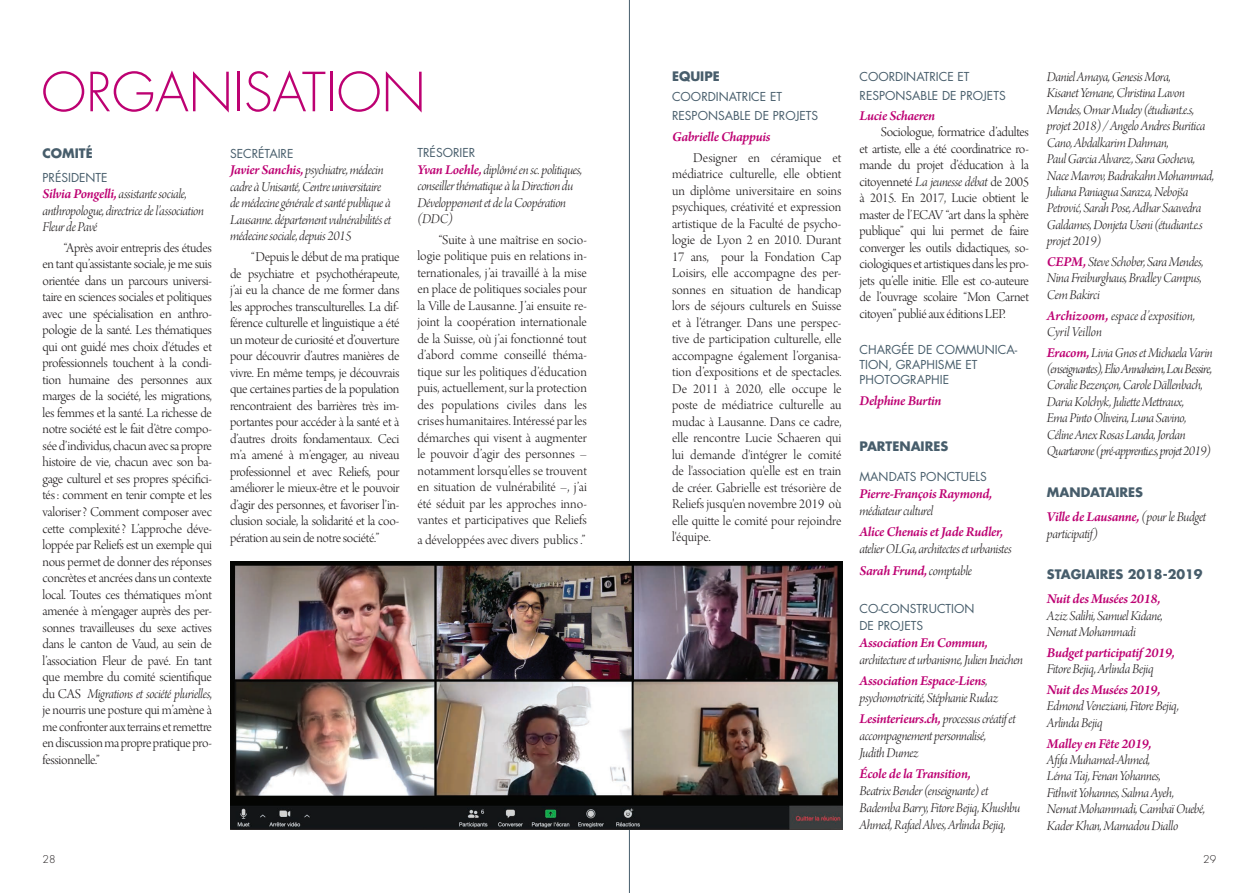
<style>
.page{position:relative;width:1259px;height:893px;background:#fff}
.page>*{position:absolute;margin:0;border:0;box-sizing:border-box;transform-origin:0 0}
.t1{font:300 52.5px "Futura";color:#bd0172}
.t2{font:14.25px/16.5px "Arno Pro Light Display";letter-spacing:-.02em;color:#231f20;text-align:justify}
.t3{font:14.25px/16.5px "Arno Pro Light Italic Display";letter-spacing:-.025em;color:#231f20}
.t4{font:italic 600 14.25px "Arno Pro";letter-spacing:-.025em;color:#bd0172}
.t5{font:14.25px/16.5px "Arno Pro Light Italic Display";letter-spacing:-.005em;color:#231f20}
.t6{font:14.25px "Arno Pro Light Display";color:#231f20}
.t7{font:700 12.75px "Futura";color:#475d6b}
.t8{font:12px/19.5px "Futura";color:#475d6b}
.t9{font:300 10.5px "Futura";color:#231f20}
.s1{font-family:"Arno Pro";font-weight:600;font-style:italic;color:#bd0172}
.s2{font-family:"Arno Pro Light Display"}
.s3{font-family:"Arno Pro Light Italic Display"}
.s4{font-family:"Arno Pro Light Italic Display";font-weight:400;font-style:normal;color:#231f20}
</style>
<div class="page">
<hr style="left:629px;top:0;width:1px;height:893px;background:#475d6b">
<img style="left:230px;top:561px;width:612px;height:268px">
<h1 class="t1" style="left:41px;top:60px;width:386px">ORGANISATION</h1>
<p class="t7" style="left:43px;top:145px;width:52px">COMITÉ</p>
<p class="t8" style="left:43px;top:168px;width:67px">PRÉSIDENTE</p>
<p class="t3" style="left:43px;top:187px;width:163px"><span class="s1">Silvia Pongelli,</span>assistante sociale, anthropologue, directrice de l’association<br>Fleur de Pavé</p>
<p class="t2" style="left:43px;top:240px;width:171px;text-indent:21px">“Après avoir entrepris des études en tant qu’assistante sociale, je me suis orientée dans un parcours universi&shy;taire en sciences sociales et politiques avec une spécialisation en anthro&shy;pologie de la santé. Les thématiques qui ont guidé mes choix d’études et professionnels touchent à la condi&shy;tion humaine des personnes aux marges de la société, les migrations, les femmes et la santé. La richesse de notre société est le fait d’être compo&shy;sée d’individus, chacun avec sa propre histoire de vie, chacun avec son ba&shy;gage culturel et ses propres spécifici&shy;tés: comment en tenir compte et les valoriser? Comment composer avec cette complexité? L’approche déve&shy;loppée par Reliefs est un exemple qui nous permet de donner des réponses concrètes et ancrées dans un contexte local. Toutes ces thématiques m’ont amenée à m’engager auprès des per&shy;sonnes travailleuses du sexe actives dans le canton de Vaud, au sein de l’association Fleur de pavé. En tant que membre du comité scientifique</p>
<p class="t3" style="left:43px;top:686px;width:171px"><span class="s2">du CAS</span> Migrations et société plurielles<span class="s2">,</span></p>
<p class="t2" style="left:43px;top:702px;width:171px">je nourris une posture qui m’amène à me confronter aux terrains et remettre en discussion ma propre pratique pro&shy;fessionnelle.”</p>
<p class="t8" style="left:230px;top:144px;width:65px">SECRÉTAIRE</p>
<p class="t3" style="left:230px;top:163px;width:163px"><span class="s1">Javier Sanchis,</span> psychiatre, médecin cadre à Unisanté, Centre universitaire de médecine générale et santé publique à Lausanne. département vulnérabilités et médecine sociale, depuis 2015</p>
<p class="t2" style="left:230px;top:250px;width:171px;text-indent:21px">“Depuis le début de ma pratique de psychiatre et psychothérapeute, j’ai eu la chance de me former dans les approches transculturelles. La dif&shy;férence culturelle et linguistique a été un moteur de curiosité et d’ouverture pour découvrir d’autres manières de vivre. En même temps, je découvrais que certaines parties de la population rencontraient des barrières très im&shy;portantes pour accéder à la santé et à d’autres droits fondamentaux. Ceci m’a amené à m’engager, au niveau professionnel et avec Reliefs, pour améliorer le mieux-être et le pouvoir d’agir des personnes, et favoriser l’in&shy;clusion sociale, la solidarité et la coo&shy;pération au sein de notre société.”</p>
<p class="t8" style="left:417px;top:143px;width:59px">TRÉSORIER</p>
<p class="t3" style="left:417px;top:162px;width:166px"><span class="s1">Yvan Loehle,</span> diplômé en sc. politiques, conseiller thématique à la Direction du<br>Développement et de la Coopération (DDC)</p>
<p class="t2" style="left:417px;top:232px;width:171px;text-indent:21px">“Suite à une maîtrise en socio&shy;logie politique puis en relations in&shy;ternationales, j’ai travaillé à la mise en place de politiques sociales pour la Ville de Lausanne. J’ai ensuite re&shy;joint la coopération internationale de la Suisse, où j’ai fonctionné tout d’abord comme conseillé théma&shy;tique sur les politiques d’éducation puis, actuellement, sur la protection des populations civiles dans les crises humanitaires. Intéressé par les démarches qui visent à augmenter le pouvoir d’agir des personnes – notamment lorsqu’elles se trouvent en situation de vulnérabilité –, j’ai été séduit par les approches inno&shy;vantes et participatives que Reliefs</p>
<p class="t6" style="left:417px;top:532px;width:169px">a développées avec divers publics .”</p>
<p class="t7" style="left:672px;top:68px;width:49px">EQUIPE</p>
<p class="t8" style="left:672px;top:87px;width:148px">COORDINATRICE ET<br>RESPONSABLE DE PROJETS</p>
<p class="t4" style="left:672px;top:128px;width:100px">Gabrielle Chappuis</p>
<p class="t2" style="left:672px;top:150px;width:171px;text-indent:21px">Designer en céramique et médiatrice culturelle, elle obtient un diplôme universitaire en soins psychiques, créativité et expression artistique de la Faculté de psycho&shy;logie de Lyon 2 en 2010. Durant 17 ans, pour la Fondation Cap Loisirs, elle accompagne des per&shy;sonnes en situation de handicap lors de séjours culturels en Suisse et à l’étranger. Dans une perspec&shy;tive de participation culturelle, elle accompagne également l’organisa&shy;tion d’expositions et de spectacles.<br>De 2011 à 2020, elle occupe le poste de médiatrice culturelle au mudac à Lausanne. Dans ce cadre, elle rencontre Lucie Schaeren qui lui demande d'intégrer le comité de l'association qu'elle est en train de créer. Gabrielle est trésorière de Reliefs jusqu'en novembre 2019 où elle quitte le comité pour rejoindre l'équipe.</p>
<p class="t8" style="left:859px;top:66px;width:148px">COORDINATRICE ET<br>RESPONSABLE DE PROJETS</p>
<p class="t4" style="left:859px;top:107px;width:77px">Lucie Schaeren</p>
<p class="t2" style="left:859px;top:125px;width:171px;text-indent:21px">Sociologue, formatrice d’adultes et artiste, elle a été coordinatrice ro&shy;mande du projet d’éducation à la citoyenneté <span class="s3">La jeunesse débat</span> de 2005 à 2015. En 2017, Lucie obtient le master de l’ECAV “art dans la sphère publique” qui lui permet de faire converger les outils didactiques, so&shy;ciologiques et artistiques dans les pro&shy;jets qu’elle initie. Elle est co-auteure de l’ouvrage scolaire “Mon Carnet citoyen” publié aux éditions LEP.</p>
<p class="t8" style="left:859px;top:342px;width:159px;line-height:15px">CHARGÉE DE COMMUNICA-<br>TION, GRAPHISME ET<br>PHOTOGRAPHIE</p>
<p class="t4" style="left:859px;top:392px;width:83px">Delphine Burtin</p>
<p class="t7" style="left:859px;top:438px;width:90px">PARTENAIRES</p>
<p class="t8" style="left:859px;top:467px;width:129px">MANDATS PONCTUELS</p>
<p class="t4" style="left:859px;top:486px;width:134px">Pierre-François Raymond,</p>
<p class="t3" style="left:859px;top:504px;width:75px">médiateur culturel</p>
<p class="t4" style="left:859px;top:524px;width:145px">Alice Chenais et Jade Rudler,</p>
<p class="t3" style="left:859px;top:542px;width:154px">atelier OLGa, architectes et urbanistes</p>
<p class="t4" style="left:859px;top:562px;width:114px">Sarah Frund, <span class="s4">comptable</span></p>
<p class="t8" style="left:859px;top:600px;width:116px;line-height:17px">CO-CONSTRUCTION<br>DE PROJETS</p>
<p class="t4" style="left:859px;top:634px;width:130px">Association En Commun,</p>
<p class="t3" style="left:859px;top:652px;width:165px">architecture et urbanisme, Julien Ineichen</p>
<p class="t4" style="left:859px;top:672px;width:130px">Association Espace-Liens<span class="s4">,</span></p>
<p class="t3" style="left:859px;top:688px;width:158px;line-height:21.1px">psychomotricité, Stéphanie Rudaz<br><span class="s1">Lesinterieurs.ch,</span> processus créatif et</p>
<p class="t3" style="left:859px;top:728px;width:128px;line-height:17px">accompagnement personnalisé,<br>Judith Dumez</p>
<p class="t4" style="left:859px;top:765px;width:113px">École de la Transition,</p>
<p class="t3" style="left:859px;top:783px;width:162px;line-height:17px">Beatrix Bender (enseignante) et<br>Bademba Barry, Fitore Bejiq, Khushbu<br>Ahmed, Rafael Alves, Arlinda Bejiq,</p>
<p class="t3" style="left:1047px;top:69px;width:169px">Daniel Amaya, Genesis Mora,<br>Kisanet Yemane, Christina Lavon<br>Mendes, Omar Mudey (étudiant.e.s, projet 2018) / Angelo Andres Buritica<br>Cano, Abdalkarim Dahman,<br>Paul Garcia Alvarez, Sara Gocheva,<br>Nace Mavrov, Badrakahn Mohammad,<br>Juliana Paniagua Saraza, Neboјša<br>Petrović, Sarah Pose, Adhar Saavedra<br>Galdames, Donjeta Useni (étudiant.e.s projet 2019)</p>
<p class="t3" style="left:1047px;top:254px;width:158px"><span class="s1">CEPM,</span> Steve Schober, Sara Mendes,<br>Nina Freiburghaus, Bradley Campus,<br>Cem Bakirci</p>
<p class="t5" style="left:1047px;top:308px;width:149px"><span class="s1">Archizoom,</span> espace d’exposition,<br>Cyril Veillon</p>
<p class="t3" style="left:1047px;top:345px;width:167px"><span class="s1">Eracom,</span> Livia Gnos et Michaela Varin (enseignantes), Elio Annaheim, Lou Bessire, Coralie Bezençon, Carole Dällenbach, Daria Kolchyk, Juliette Mettraux,<br>Ema Pinto Oliveira, Luna Savino, Céline Anex Rosas Landa, Jordan Quartarone (pré-apprenti.e.s, projet 2019)</p>
<p class="t7" style="left:1047px;top:484px;width:98px">MANDATAIRES</p>
<p class="t4" style="left:1047px;top:509px;width:161px">Ville de Lausanne, <span class="s4">(pour le Budget</span></p>
<p class="t3" style="left:1047px;top:526px;width:53px">participatif)</p>
<p class="t7" style="left:1047px;top:566px;width:157px">STAGIAIRES 2018-2019</p>
<p class="t4" style="left:1047px;top:591px;width:115px">Nuit des Musées 2018,</p>
<p class="t3" style="left:1047px;top:608px;width:117px">Aziz Salihi, Samuel Kidane,<br>Nemat Mohammadi</p>
<p class="t4" style="left:1047px;top:644px;width:129px">Budget participatif 2019,</p>
<p class="t3" style="left:1047px;top:662px;width:108px">Fitore Bejiq, Arlinda Bejiq</p>
<p class="t4" style="left:1047px;top:681px;width:115px">Nuit des Musées 2019,</p>
<p class="t3" style="left:1047px;top:699px;width:133px">Edmond Veneziani, Fitore Bejiq,<br>Arlinda Bejiq</p>
<p class="t4" style="left:1047px;top:735px;width:106px">Malley en Fête 2019,</p>
<p class="t3" style="left:1047px;top:752px;width:160px">Afifa Muhamed-Ahmed,<br>Léma Taj, Fenan Yohannes,<br>Fithwit Yohannes, Salma Ayeh,<br>Nemat Mohammadi, Cambaï Ouebé,<br>Kader Khan, Mamadou Diallo</p>
<p class="t9" style="left:43px;top:852px;width:15px">28</p>
<p class="t9" style="left:1203px;top:852px;width:15px">29</p>
</div>
